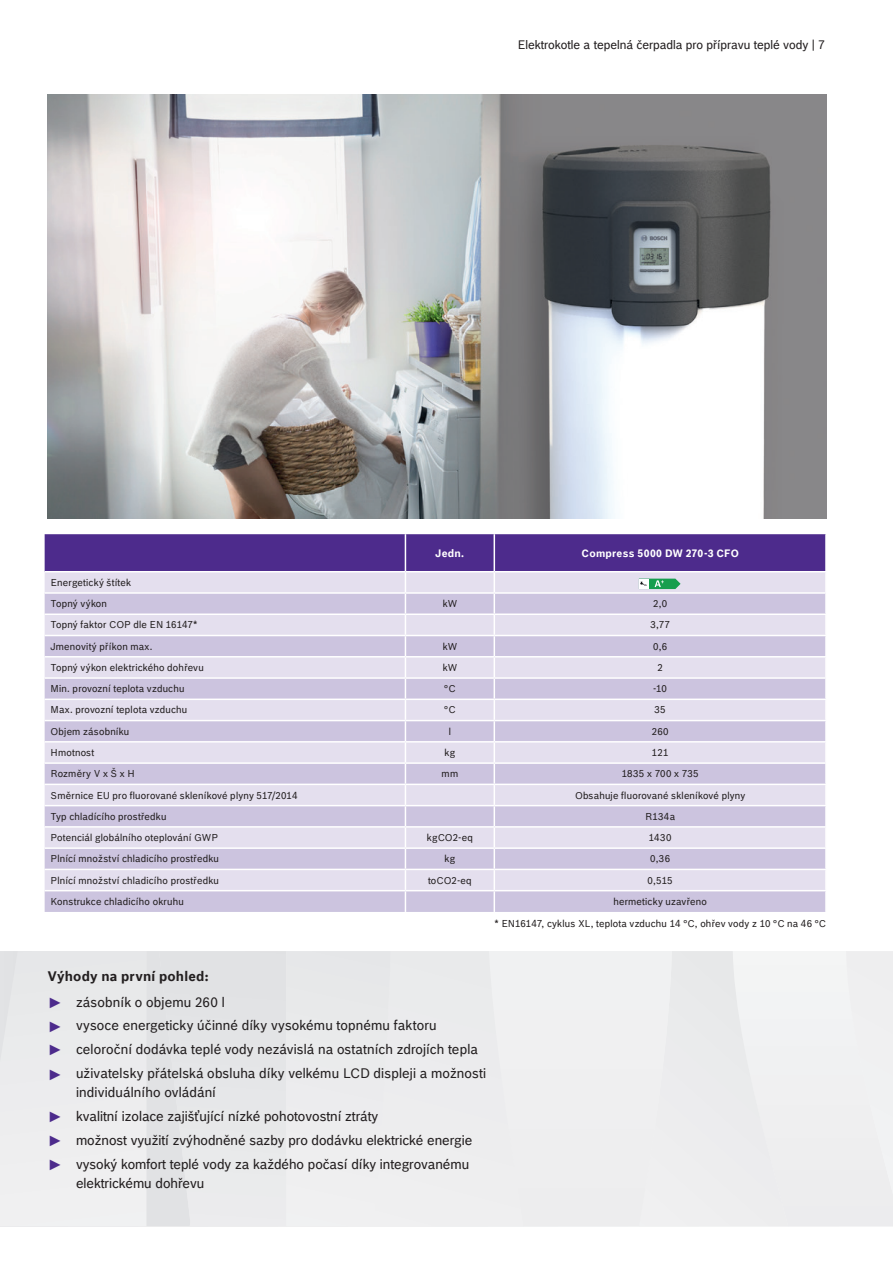
<style>
.page{position:relative;width:893px;height:1263px;background:#fff}
.page>*{position:absolute;margin:0;border:0;box-sizing:border-box;transform-origin:0 0}
.t1{font:15px "Arial";color:#4d2b8c}
.t2{font:13.5px "Bosch Office Sans";color:#231f20}
.t3{font:700 13.5px "Bosch Office Sans";letter-spacing:.015em;color:#231f20}
.t4{font:12px "Bosch Office Sans";color:#231f20}
.t5{font:700 10.5px "Bosch Office Sans";letter-spacing:.025em;color:#fff}
.t6{font:9.75px "Bosch Office Sans";letter-spacing:.025em;color:#231f20}
</style>
<div class="page">
<div style="left:523px;top:951px;width:116px;height:275px;background:#efeff0"></div>
<div style="left:639px;top:951px;width:254px;height:275px;background:#eeeeef"></div>
<svg style="left:0;top:951px;width:523px;height:275px"></svg>
<img style="left:48px;top:95px;width:778px;height:424px">
<svg style="left:45px;top:534px;width:781px;height:378px;background:#ccc4df"></svg>
<p class="t4" style="left:518px;top:36px;width:309px">Elektrokotle a tepelná čerpadla pro přípravu teplé vody | 7</p>
<p class="t5" style="left:436px;top:545px;width:30px">Jedn.</p>
<p class="t5" style="left:581px;top:545px;width:159px">Compress 5000 DW 270-3 CFO</p>
<p class="t6" style="left:51px;top:575px;width:82px">Energetický štítek</p>
<p class="t6" style="left:51px;top:596px;width:58px">Topný výkon</p>
<p class="t6" style="left:443px;top:596px;width:16px">kW</p>
<p class="t6" style="left:653px;top:596px;width:15px">2,0</p>
<p class="t6" style="left:51px;top:617px;width:148px">Topný faktor COP dle EN 16147*</p>
<p class="t6" style="left:650px;top:617px;width:21px">3,77</p>
<p class="t6" style="left:51px;top:639px;width:103px">Jmenovitý příkon max.</p>
<p class="t6" style="left:443px;top:639px;width:16px">kW</p>
<p class="t6" style="left:653px;top:639px;width:15px">0,6</p>
<p class="t6" style="left:51px;top:660px;width:155px">Topný výkon elektrického dohřevu</p>
<p class="t6" style="left:443px;top:660px;width:16px">kW</p>
<p class="t6" style="left:657px;top:660px;width:7px">2</p>
<p class="t6" style="left:51px;top:681px;width:135px">Min. provozní teplota vzduchu</p>
<p class="t6" style="left:444px;top:681px;width:13px">°C</p>
<p class="t6" style="left:653px;top:681px;width:15px">-10</p>
<p class="t6" style="left:51px;top:703px;width:138px">Max. provozní teplota vzduchu</p>
<p class="t6" style="left:444px;top:703px;width:13px">°C</p>
<p class="t6" style="left:655px;top:703px;width:13px">35</p>
<p class="t6" style="left:51px;top:724px;width:80px">Objem zásobníku</p>
<p class="t6" style="left:449px;top:724px;width:4px">l</p>
<p class="t6" style="left:652px;top:724px;width:18px">260</p>
<p class="t6" style="left:51px;top:745px;width:45px">Hmotnost</p>
<p class="t6" style="left:445px;top:745px;width:12px">kg</p>
<p class="t6" style="left:652px;top:745px;width:18px">121</p>
<p class="t6" style="left:51px;top:766px;width:85px">Rozměry V x Š x H</p>
<p class="t6" style="left:442px;top:766px;width:18px">mm</p>
<p class="t6" style="left:622px;top:766px;width:78px">1835 x 700 x 735</p>
<p class="t6" style="left:51px;top:788px;width:248px">Směrnice EU pro fluorované skleníkové plyny 517/2014</p>
<p class="t6" style="left:575px;top:788px;width:172px">Obsahuje fluorované skleníkové plyny</p>
<p class="t6" style="left:51px;top:809px;width:117px">Typ chladícího prostředku</p>
<p class="t6" style="left:645px;top:809px;width:31px">R134a</p>
<p class="t6" style="left:51px;top:830px;width:169px">Potenciál globálního oteplování GWP</p>
<p class="t6" style="left:427px;top:830px;width:47px">kgCO2-eq</p>
<p class="t6" style="left:649px;top:830px;width:24px">1430</p>
<p class="t6" style="left:51px;top:851px;width:170px">Plnící množství chladicího prostředku</p>
<p class="t6" style="left:445px;top:851px;width:12px">kg</p>
<p class="t6" style="left:650px;top:851px;width:21px">0,36</p>
<p class="t6" style="left:51px;top:873px;width:170px">Plnící množství chladicího prostředku</p>
<p class="t6" style="left:428px;top:873px;width:45px">toCO2-eq</p>
<p class="t6" style="left:648px;top:873px;width:27px">0,515</p>
<p class="t6" style="left:51px;top:894px;width:135px">Konstrukce chladicího okruhu</p>
<p class="t6" style="left:613px;top:894px;width:95px">hermeticky uzavřeno</p>
<p class="t6" style="left:495px;top:916px;width:333px">* EN16147, cyklus XL, teplota vzduchu 14 °C, ohřev vody z 10 °C na 46 °C</p>
<p class="t3" style="left:48px;top:965px;width:163px">Výhody na první pohled:</p>
<p class="t1" style="left:48px;top:992px;width:16px">►</p>
<p class="t1" style="left:48px;top:1017px;width:16px">►</p>
<p class="t1" style="left:48px;top:1039px;width:16px">►</p>
<p class="t1" style="left:48px;top:1064px;width:16px">►</p>
<p class="t1" style="left:48px;top:1106px;width:16px">►</p>
<p class="t1" style="left:48px;top:1131px;width:16px">►</p>
<p class="t1" style="left:48px;top:1154px;width:16px">►</p>
<p class="t2" style="left:76px;top:991px;width:150px">zásobník o objemu 260 l</p>
<p class="t2" style="left:76px;top:1015px;width:362px">vysoce energeticky účinné díky vysokému topnému faktoru</p>
<p class="t2" style="left:76px;top:1039px;width:403px">celoroční dodávka teplé vody nezávislá na ostatních zdrojích tepla</p>
<p class="t2" style="left:76px;top:1063px;width:412px">uživatelsky přátelská obsluha díky velkému LCD displeji a možnosti</p>
<p class="t2" style="left:76px;top:1082px;width:141px">individuálního ovládání</p>
<p class="t2" style="left:76px;top:1106px;width:304px">kvalitní izolace zajišťující nízké pohotovostní ztráty</p>
<p class="t2" style="left:76px;top:1130px;width:398px">možnost využití zvýhodněné sazby pro dodávku elektrické energie</p>
<p class="t2" style="left:76px;top:1153px;width:395px">vysoký komfort teplé vody za každého počasí díky integrovanému</p>
<p class="t2" style="left:76px;top:1173px;width:130px">elektrickému dohřevu</p>
</div>
